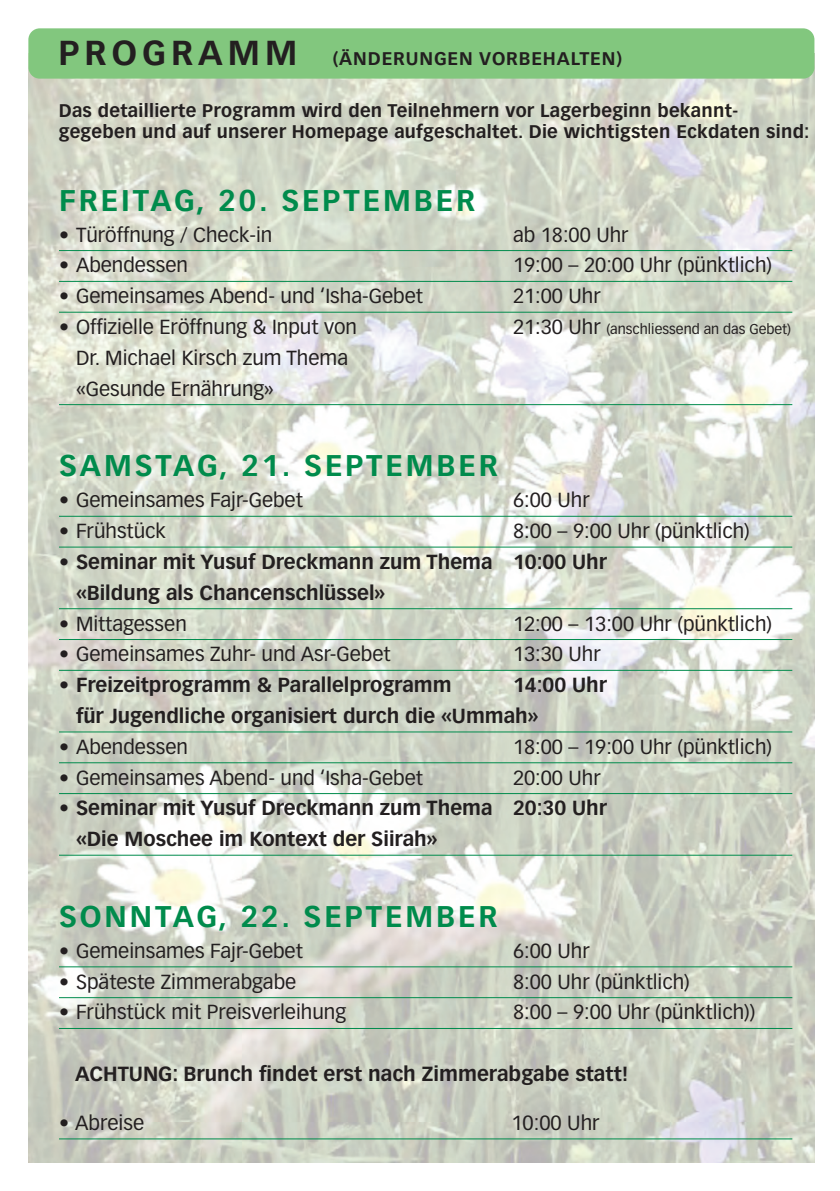
<style>
.page{position:relative;width:840px;height:1191px;background:#fff}
.page>*{position:absolute;margin:0;border:0;box-sizing:border-box;transform-origin:0 0}
.t1{font:700 29.4px "Vectora LH";letter-spacing:.1em;color:#008b4c}
.t2{font:700 20.2px "Vectora LH";color:#231f20}
.t3{font:20.2px "Vectora LH";color:#231f20}
.t4{font:20px/30.8px "Vectora LH";color:#231f20}
.t5{font:700 20px/30.8px "Vectora LH";color:#231f20}
.t6{font:700 18px/21.6px "Vectora LH";letter-spacing:.015em;color:#231f20}
.t7{font:700 18px "Vectora LH";letter-spacing:.05em;color:#231f20}
.t8{font:14px "Vectora LH";color:#231f20}
.s1{font-size:34px}
.s2{font-size:20px}
.s3{font-weight:400}
.s4{font-size:20.2px}
</style>
<div class="page">
<img style="left:28px;top:71px;width:786px;height:1091px">
<div style="left:28px;top:28px;width:786px;height:51px;background:#82c77e;border-radius:11px"></div>
<hr style="left:59px;top:250px;width:732px;height:1px;background:#008b4c">
<hr style="left:59px;top:281px;width:732px;height:1px;background:#008b4c">
<hr style="left:59px;top:312px;width:732px;height:1px;background:#008b4c">
<hr style="left:59px;top:404px;width:732px;height:1px;background:#008b4c">
<hr style="left:59px;top:516px;width:732px;height:1px;background:#008b4c">
<hr style="left:59px;top:546px;width:732px;height:1px;background:#008b4c">
<hr style="left:59px;top:608px;width:732px;height:1px;background:#008b4c">
<hr style="left:59px;top:639px;width:732px;height:1px;background:#008b4c">
<hr style="left:59px;top:670px;width:732px;height:1px;background:#008b4c">
<hr style="left:59px;top:731px;width:732px;height:1px;background:#008b4c">
<hr style="left:59px;top:762px;width:732px;height:1px;background:#008b4c">
<hr style="left:59px;top:793px;width:732px;height:1px;background:#008b4c">
<hr style="left:59px;top:854px;width:732px;height:1px;background:#008b4c">
<hr style="left:59px;top:966px;width:732px;height:1px;background:#008b4c">
<hr style="left:59px;top:997px;width:732px;height:1px;background:#008b4c">
<hr style="left:59px;top:1028px;width:732px;height:1px;background:#008b4c">
<hr style="left:59px;top:1138px;width:732px;height:1px;background:#008b4c">
<p class="t7" style="left:59px;top:51px;width:564px"><span class="s1">PROGRAMM</span> (ÄNDERUNGEN VORBEHALTEN)</p>
<p class="t6" style="left:59px;top:101px;width:752px">Das detaillierte Programm wird den Teilnehmern vor Lagerbeginn bekannt&shy;gegeben und auf unserer Homepage aufgeschaltet. Die wichtigsten Eckdaten sind:</p>
<h1 class="t1" style="left:59px;top:188px;width:417px">FREITAG, 20. SEPTEMBER</h1>
<p class="t4" style="left:59px;top:220px;width:215px">• Türöffnung / Check-in</p>
<p class="t4" style="left:512px;top:220px;width:117px">ab 18:00 Uhr</p>
<p class="t4" style="left:59px;top:251px;width:130px">• Abendessen</p>
<p class="t4" style="left:512px;top:251px;width:260px">19:00 – 20:00 Uhr (pünktlich)</p>
<p class="t4" style="left:59px;top:282px;width:365px">• Gemeinsames Abend- und ‘Isha-Gebet</p>
<p class="t4" style="left:512px;top:282px;width:89px">21:00 Uhr</p>
<p class="t4" style="left:59px;top:313px;width:299px">• Offizielle Eröffnung &amp; Input von</p>
<p class="t8" style="left:512px;top:323px;width:279px"><span class="s2">21:30 Uhr</span> (anschliessend an das Gebet)</p>
<p class="t4" style="left:76px;top:343px;width:273px">Dr. Michael Kirsch zum Thema «Gesunde Ernährung»</p>
<h1 class="t1" style="left:59px;top:453px;width:440px">SAMSTAG, 21. SEPTEMBER</h1>
<p class="t4" style="left:59px;top:486px;width:245px">• Gemeinsames Fajr-Gebet</p>
<p class="t4" style="left:512px;top:486px;width:78px">6:00 Uhr</p>
<p class="t4" style="left:59px;top:517px;width:108px">• Frühstück</p>
<p class="t4" style="left:512px;top:517px;width:238px">8:00 – 9:00 Uhr (pünktlich)</p>
<p class="t5" style="left:76px;top:547px;width:532px;text-indent:-17px"><span class="s3">•</span> Seminar mit Yusuf Dreckmann zum Thema 10:00 Uhr «Bildung als Chancenschlüssel»</p>
<p class="t4" style="left:59px;top:609px;width:129px">• Mittagessen</p>
<p class="t4" style="left:512px;top:609px;width:260px">12:00 – 13:00 Uhr (pünktlich)</p>
<p class="t4" style="left:59px;top:640px;width:333px">• Gemeinsames Zuhr- und Asr-Gebet</p>
<p class="t4" style="left:512px;top:640px;width:89px">13:30 Uhr</p>
<p class="t5" style="left:59px;top:671px;width:394px"><span class="s3">•</span> Freizeitprogramm &amp; Parallelprogramm</p>
<p class="t5" style="left:76px;top:671px;width:532px;text-indent:437px">14:00 Uhr für Jugendliche organisiert durch die «Ummah»</p>
<p class="t4" style="left:59px;top:732px;width:130px">• Abendessen</p>
<p class="t4" style="left:512px;top:732px;width:260px">18:00 – 19:00 Uhr (pünktlich)</p>
<p class="t4" style="left:59px;top:763px;width:365px">• Gemeinsames Abend- und ‘Isha-Gebet</p>
<p class="t4" style="left:512px;top:763px;width:89px">20:00 Uhr</p>
<p class="t5" style="left:76px;top:794px;width:532px;text-indent:-17px">• Seminar mit Yusuf Dreckmann zum Thema 20:30 Uhr «Die Moschee im Kontext der Siirah»</p>
<h1 class="t1" style="left:59px;top:904px;width:439px">SONNTAG, 22. SEPTEMBER</h1>
<p class="t4" style="left:59px;top:936px;width:245px">• Gemeinsames Fajr-Gebet</p>
<p class="t4" style="left:512px;top:936px;width:78px">6:00 Uhr</p>
<p class="t4" style="left:59px;top:967px;width:239px">• Späteste Zimmerabgabe</p>
<p class="t4" style="left:512px;top:967px;width:178px">8:00 Uhr (pünktlich)</p>
<p class="t4" style="left:59px;top:998px;width:288px">• Frühstück mit Preisverleihung</p>
<p class="t4" style="left:512px;top:998px;width:244px">8:00 – 9:00 Uhr (pünktlich)<span class="s4">)</span></p>
<p class="t2" style="left:75px;top:1065px;width:554px">ACHTUNG: Brunch findet erst nach Zimmerabgabe statt!</p>
<p class="t3" style="left:59px;top:1114px;width:87px">• Abreise</p>
<p class="t3" style="left:511px;top:1114px;width:90px">10:00 Uhr</p>
</div>
